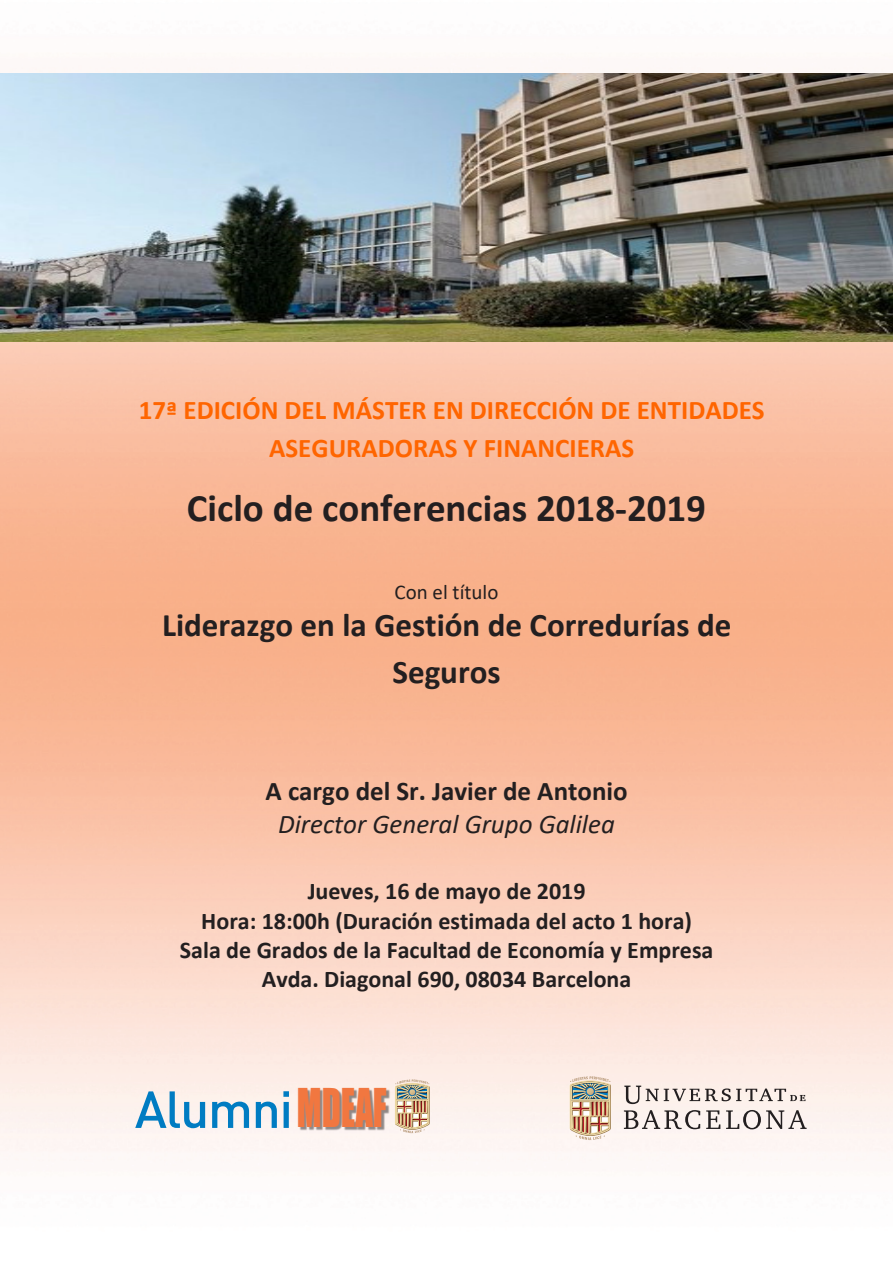
<style>
.page{position:relative;width:893px;height:1263px;background:#fff}
.page>*{position:absolute;margin:0;border:0;box-sizing:border-box;transform-origin:0 0}
.t1{font:500 51.3px "DIN";letter-spacing:-.025em;color:#007cc2}
.t2{font:700 39px "Calibri";color:#231f20}
.t3{font:700 33px/46.2px "Calibri";color:#231f20;text-align:center}
.t4{font:700 27px/37.8px "Calibri";color:#ff6500;text-align:center}
.t5{font:700 27px/33px "Calibri";color:#231f20;text-align:center}
.t6{font:700 24px/29.2px "Calibri";color:#231f20;text-align:center}
.t7{font:21px "Calibri";color:#231f20}
.s1{font-weight:400;font-style:italic}
.s2{font-family:"Impact";font-weight:400;font-size:49.05px;color:#f17740}
</style>
<div class="page">
<img style="left:0;top:68px;width:893px;height:1093px">
<svg style="left:624px;top:1110px;width:183px;height:19px"></svg>
<svg style="left:624px;top:1085px;width:181px;height:19px;background:#d4c9c4"></svg>
<svg style="left:570px;top:1076px;width:40px;height:64px;background:#c1ad97"></svg>
<img style="left:297px;top:1083px;width:95px;height:55px">
<svg style="left:395px;top:1079px;width:34px;height:54px;background:#c4b097"></svg>
<img style="left:0;top:73px;width:893px;height:268px">
<p class="t4" style="left:139px;top:391px;width:627px">17ª EDICIÓN DEL MÁSTER EN DIRECCIÓN DE ENTIDADES<br>ASEGURADORAS Y FINANCIERAS</p>
<p class="t2" style="left:187px;top:481px;width:521px">Ciclo de conferencias 2018-2019</p>
<p class="t7" style="left:395px;top:578px;width:105px">Con el título</p>
<p class="t3" style="left:162px;top:602px;width:571px">Liderazgo en la Gestión de Corredurías de<br>Seguros</p>
<p class="t5" style="left:266px;top:774px;width:364px">A cargo del Sr. Javier de Antonio<br><span class="s1">Director General Grupo Galilea</span></p>
<p class="t6" style="left:180px;top:876px;width:535px">Jueves, 16 de mayo de 2019<br>Hora: 18:00h (Duración estimada del acto 1 hora)<br>Sala de Grados de la Facultad de Economía y Empresa Avda. Diagonal 690, 08034 Barcelona</p>
<p class="t1" style="left:135px;top:1076px;width:253px">Alumni<span class="s2">MDEAF</span></p>
</div>
